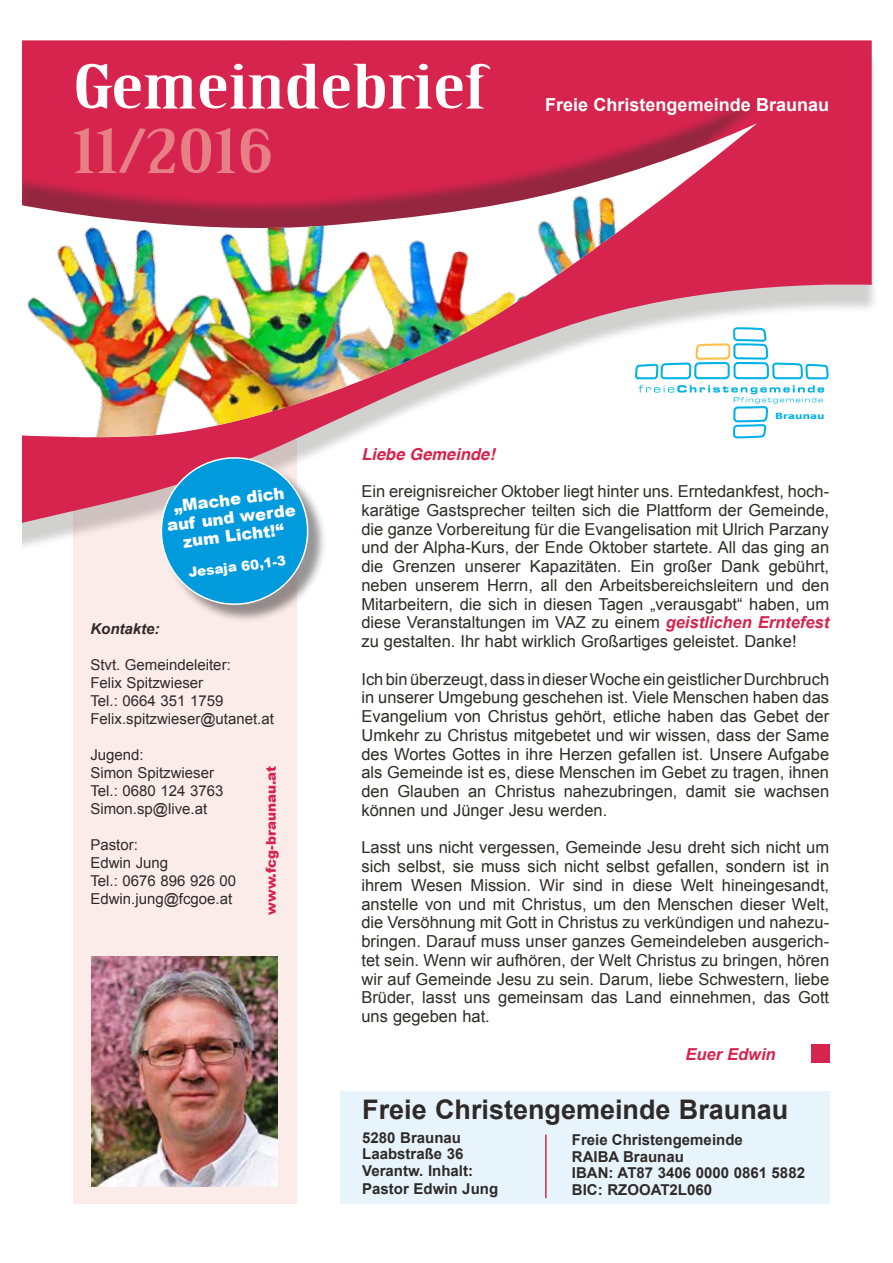
<style>
.page{position:relative;width:893px;height:1263px;background:#fff}
.page>*{position:absolute;margin:0;border:0;box-sizing:border-box;transform-origin:0 0}
.t1{font:59.7px "Birch Std";color:#fff;scale:2 1}
.t2{font:59.7px "Birch Std";color:#e68086;scale:2 1}
.t3{font:700 27px "Arial";color:#2e2a29}
.t4{font:700 18px "Arial";color:#fff}
.t5{font:16.5px/18.8px "Arial";color:#2e2a29;text-align:justify}
.t6{font:900 16.5px/18px "Arial";color:#fff;text-align:center}
.t7{font:italic 700 16.5px "Helvetica";color:#d6244e}
.t8{font:italic 700 16.5px "Arial";color:#d6244e}
.t9{font:15px/18px "Arial";color:#2e2a29}
.t10{font:700 15px/16.5px "Arial";color:#2e2a29}
.t11{font:italic 700 15px "Arial";color:#2e2a29}
.t12{font:900 13.5px "Arial";color:#d6244e}
.t13{font:900 13.5px "Arial";color:#fff}
.t14{font:700 8.4px "Verdana";color:#00b1e7;scale:1.24 1}
.s1{font-weight:700;font-style:italic;color:#d6244e}
</style>
<div class="page">
<div style="left:73px;top:416px;width:223px;height:787px;background:#fbebe9"></div>
<div style="left:340px;top:1091px;width:489px;height:112px;background:#e8f4fb"></div>
<div style="left:0;top:53px;width:879px;height:504px;background:#2e2a29;opacity:.22"></div>
<svg style="left:21px;top:40px;width:851px;height:489px"></svg>
<div style="left:13px;top:95px;width:751px;height:329px;background:#d6244e"></div>
<svg style="left:21px;top:123px;width:736px;height:317px"></svg>
<img style="left:21px;top:129px;width:724px;height:309px">
<div style="left:0;top:18px;width:21px;height:569px;background:#fff"></div>
<hr style="left:545px;top:1134px;width:2px;height:64px;background:#d6244e">
<img style="left:92px;top:957px;width:185px;height:229px">
<div style="left:163px;top:460px;width:164px;height:163px;background:#2e2a29;opacity:.5"></div>
<svg style="left:157px;top:453px;width:155px;height:155px"></svg>
<div style="left:811px;top:1044px;width:18px;height:19px;background:#d6244e"></div>
<svg style="left:639px;top:385px;width:185px;height:53px"></svg>
<svg style="left:635px;top:327px;width:194px;height:52px"></svg>
<h1 class="t1" style="left:73px;top:53px;width:207px">Gemeindebrief</h1>
<h1 class="t2" style="left:73px;top:118px;width:102px">11/2016</h1>
<p class="t4" style="left:545px;top:93px;width:286px">Freie Christengemeinde Braunau</p>
<p class="t14" style="left:775px;top:410px;width:41px">Braunau</p>
<p class="t6" style="left:164px;top:498px;width:131px;rotate:-7deg">„Mache dich auf und werde zum Licht!“</p>
<p class="t13" style="left:187px;top:562px;width:99px;rotate:-7deg">Jesaja 60,1-3</p>
<p class="t11" style="left:90px;top:619px;width:71px">Kontakte:</p>
<p class="t9" style="left:90px;top:656px;width:185px">Stvt. Gemeindeleiter:<br>Felix Spitzwieser<br>Tel.: 0664 351 1759<br>Felix.spitzwieser@utanet.at</p>
<p class="t9" style="left:90px;top:746px;width:135px">Jugend:<br>Simon Spitzwieser<br>Tel.: 0680 124 3763<br>Simon.sp@live.at</p>
<p class="t9" style="left:90px;top:836px;width:147px">Pastor:<br>Edwin Jung<br>Tel.: 0676 896 926 00<br>Edwin.jung@fcgoe.at</p>
<p class="t12" style="left:261px;top:915px;width:150px;rotate:-90deg">www.fcg-braunau.at</p>
<p class="t7" style="left:361px;top:440px;width:135px">Liebe Gemeinde!</p>
<p class="t5" style="left:361px;top:482px;width:469px">Ein ereignisreicher Oktober liegt hinter uns. Erntedankfest, hoch&shy;karätige Gastsprecher teilten sich die Plattform der Gemeinde, die ganze Vorbereitung für die Evangelisation mit Ulrich Parzany und der Alpha-Kurs, der Ende Oktober startete. All das ging an die Grenzen unserer Kapazitäten. Ein großer Dank gebührt, neben unserem Herrn, all den Arbeitsbereichsleitern und den Mitarbeitern, die sich in diesen Tagen „verausgabt“ haben, um diese Veranstaltungen im VAZ zu einem <span class="s1">geistlichen Erntefest </span>zu gestalten. Ihr habt wirklich Großartiges geleistet. Danke!</p>
<p class="t5" style="left:361px;top:670px;width:469px">Ich bin überzeugt, dass in dieser Woche ein geistlicher Durchbruch in unserer Umgebung geschehen ist. Viele Menschen haben das Evangelium von Christus gehört, etliche haben das Gebet der Umkehr zu Christus mitgebetet und wir wissen, dass der Same des Wortes Gottes in ihre Herzen gefallen ist. Unsere Aufgabe als Gemeinde ist es, diese Menschen im Gebet zu tragen, ihnen den Glauben an Christus nahezubringen, damit sie wachsen können und Jünger Jesu werden.</p>
<p class="t5" style="left:361px;top:838px;width:469px">Lasst uns nicht vergessen, Gemeinde Jesu dreht sich nicht um sich selbst, sie muss sich nicht selbst gefallen, sondern ist in ihrem Wesen Mission. Wir sind in diese Welt hineingesandt, anstelle von und mit Christus, um den Menschen dieser Welt, die Versöhnung mit Gott in Christus zu verkündigen und nahezu&shy;bringen. Darauf muss unser ganzes Gemeindeleben ausgerich&shy;tet sein. Wenn wir aufhören, der Welt Christus zu bringen, hören wir auf Gemeinde Jesu zu sein. Darum, liebe Schwestern, liebe Brüder, lasst uns gemeinsam das Land einnehmen, das Gott uns gegeben hat.</p>
<p class="t8" style="left:685px;top:1043px;width:92px">Euer Edwin</p>
<h2 class="t3" style="left:362px;top:1092px;width:428px">Freie Christengemeinde Braunau</h2>
<p class="t10" style="left:362px;top:1130px;width:112px">5280 Braunau<br>Laabstraße 36<br>Verantw. Inhalt:</p>
<p class="t10" style="left:362px;top:1181px;width:137px">Pastor Edwin Jung</p>
<p class="t10" style="left:572px;top:1132px;width:235px">Freie Christengemeinde<br>RAIBA Braunau<br>IBAN: AT87 3406 0000 0861 5882<br>BIC: RZOOAT2L060</p>
</div>
